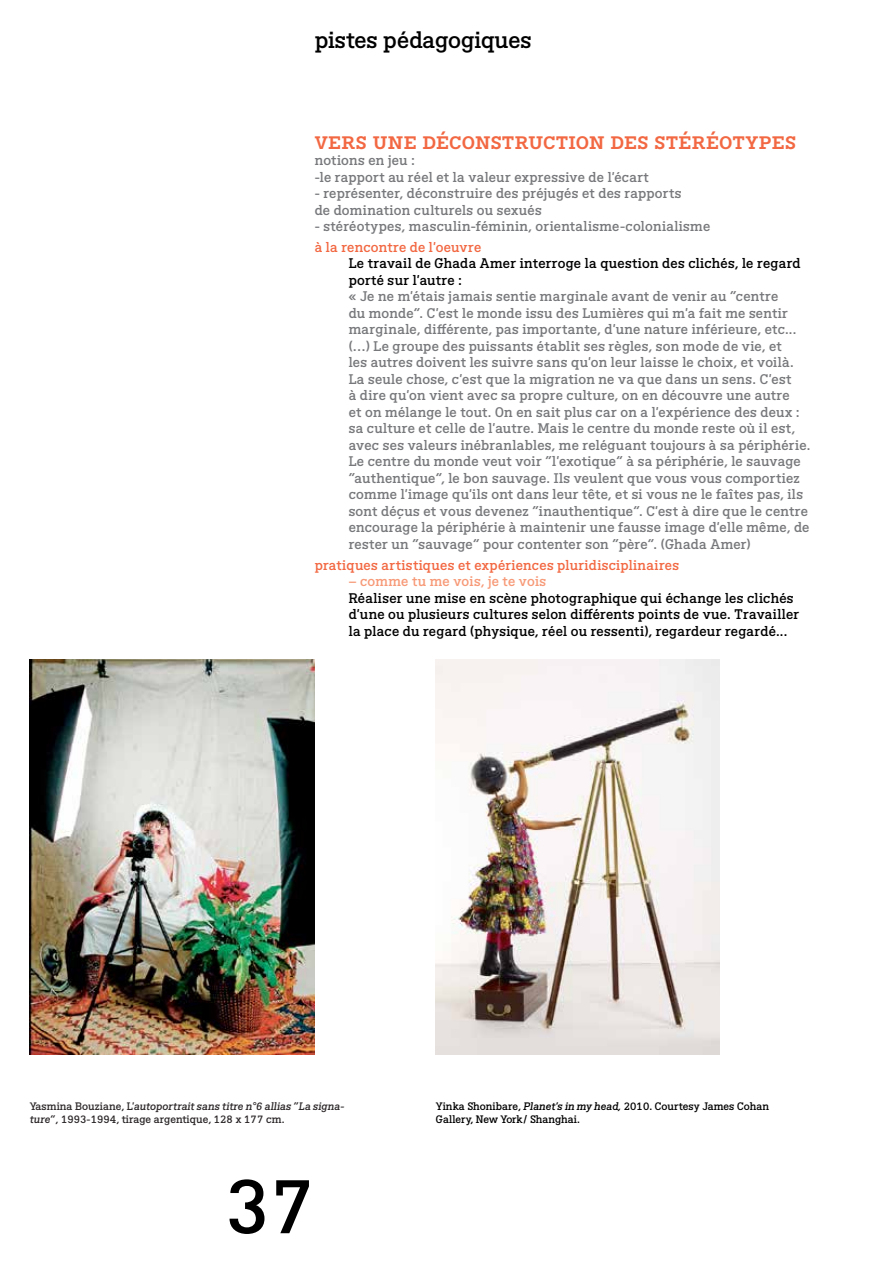
<style>
.page{position:relative;width:893px;height:1263px;background:#fff}
.page>*{position:absolute;margin:0;border:0;box-sizing:border-box;transform-origin:0 0}
.t1{font:75px "BVHCCCOD Titrage";color:#000}
.t2{font:22.5px "BVHCCCOD";letter-spacing:.015em;color:#f26842}
.t3{font:22.5px "BVHCCCOD";letter-spacing:-.005em;color:#000}
.t4{font:13.5px/16.5px "BVHCCCOD";letter-spacing:.015em;color:#77787b}
.t5{font:13.5px/16.5px "BVHCCCOD";letter-spacing:.015em;color:#000}
.t6{font:13.5px "BVHCCCOD";letter-spacing:.025em;color:#f26842}
.t7{font:13.5px "BVHCCCOD";letter-spacing:.015em;color:#f79a78}
.t8{font:10.5px/13.5px "BVHCCCOD";color:#2c2728}
.t9{font:10.5px/13.5px "BVHCCCOD";letter-spacing:.005em;color:#000}
.s1{font-style:italic}
</style>
<div class="page">
<img style="left:30px;top:659px;width:285px;height:396px">
<img style="left:436px;top:659px;width:283px;height:395px">
<h2 class="t3" style="left:315px;top:25px;width:218px">pistes pédagogiques</h2>
<h2 class="t2" style="left:315px;top:126px;width:483px">vers une déconstruction des stéréotypes</h2>
<p class="t4" style="left:315px;top:153px;width:336px">notions en jeu :<br>-le rapport au réel et la valeur expressive de l'écart</p>
<p class="t4" style="left:315px;top:186px;width:368px">- représenter, déconstruire des préjugés et des rapports de domination culturels ou sexués</p>
<p class="t4" style="left:315px;top:219px;width:397px">- stéréotypes, masculin-féminin, orientalisme-colonialisme</p>
<p class="t6" style="left:315px;top:238px;width:168px">à la rencontre de l'oeuvre</p>
<p class="t5" style="left:349px;top:256px;width:453px">Le travail de Ghada Amer interroge la question des clichés, le regard porté sur l'autre :</p>
<p class="t4" style="left:349px;top:289px;width:463px">« Je ne m'étais jamais sentie marginale avant de venir au ”centre<br>du monde“. C'est le monde issu des Lumières qui m'a fait me sentir marginale, différente, pas importante, d'une nature inférieure, etc... (…) Le groupe des puissants établit ses règles, son mode de vie, et<br>les autres doivent les suivre sans qu'on leur laisse le choix, et voilà.<br>La seule chose, c'est que la migration ne va que dans un sens. C'est<br>à dire qu'on vient avec sa propre culture, on en découvre une autre<br>et on mélange le tout. On en sait plus car on a l'expérience des deux : sa culture et celle de l'autre. Mais le centre du monde reste où il est, avec ses valeurs inébranlables, me reléguant toujours à sa périphérie.<br>Le centre du monde veut voir ”l'exotique“ à sa périphérie, le sauvage ”authentique“, le bon sauvage. Ils veulent que vous vous comportiez comme l'image qu'ils ont dans leur tête, et si vous ne le faîtes pas, ils sont déçus et vous devenez ”inauthentique“. C'est à dire que le centre encourage la périphérie à maintenir une fausse image d'elle même, de rester un ”sauvage“ pour contenter son ”père“. (Ghada Amer)</p>
<p class="t6" style="left:315px;top:556px;width:366px">pratiques artistiques et expériences pluridisciplinaires</p>
<p class="t7" style="left:349px;top:572px;width:199px">– comme tu me vois, je te vois</p>
<p class="t5" style="left:349px;top:590px;width:452px">Réaliser une mise en scène photographique qui échange les clichés d'une ou plusieurs cultures selon différents points de vue. Travailler la place du regard (physique, réel ou ressenti), regardeur regardé...</p>
<p class="t8" style="left:30px;top:1100px;width:316px">Yasmina Bouziane, L'<span class="s1">autoportrait sans titre n°6 allias</span> ”<span class="s1">La signa&shy;ture</span>“, 1993-1994, tirage argentique, 128 x 177 cm.</p>
<h1 class="t1" style="left:225px;top:1157px;width:91px">37</h1>
<p class="t9" style="left:436px;top:1100px;width:335px">Yinka Shonibare, <span class="s1">Planet's in my head,</span> 2010. Courtesy James Cohan<br>Gallery, New York/ Shanghai.</p>
</div>
